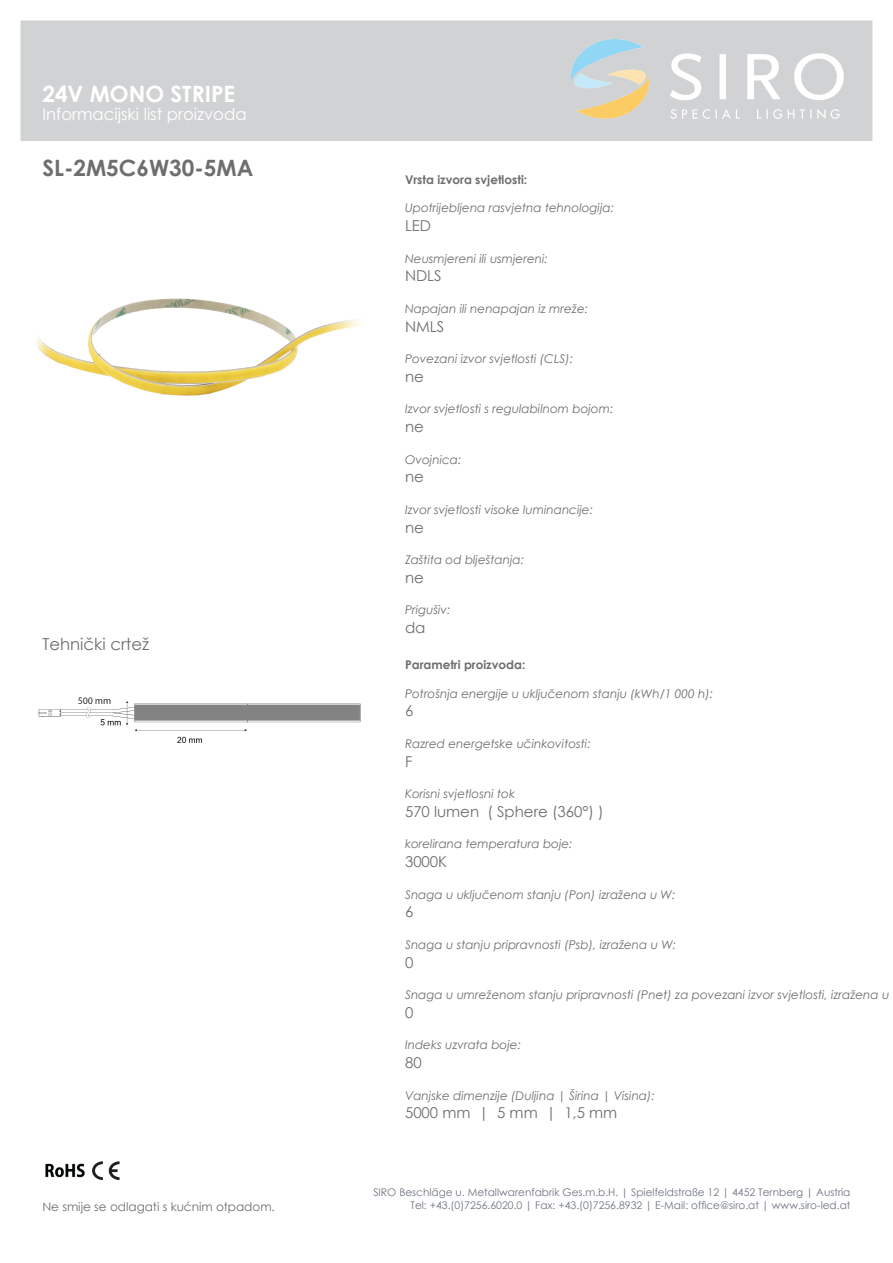
<style>
.page{position:relative;width:893px;height:1263px;background:#fff}
.page>*{position:absolute;margin:0;border:0;box-sizing:border-box;transform-origin:0 0}
.t1{font:700 22.5px "Century Gothic";color:#6e6e6e}
.t2{font:700 22.5px "Century Gothic";color:#fff}
.t3{font:16.5px "Century Gothic";color:#fff}
.t4{font:16.5px "Century Gothic";color:#6e6e6e}
.t5{font:15px "Century Gothic";color:#6e6e6e}
.t6{font:italic 12px "Century Gothic";color:#6e6e6e}
.t7{font:700 12px "Century Gothic";color:#6e6e6e}
.t8{font:12px "Century Gothic";color:#6e6e6e}
.t9{font:10.5px/12.6px "Century Gothic";color:#6d747f;text-align:right}
</style>
<div class="page">
<div style="left:21px;top:21px;width:851px;height:120px;background:#d1d2d4"></div>
<img style="left:571px;top:40px;width:272px;height:78px">
<img style="left:45px;top:1163px;width:40px;height:15px">
<svg style="left:92px;top:1161px;width:27px;height:19px"></svg>
<img style="left:36px;top:298px;width:324px;height:98px">
<img style="left:38px;top:697px;width:323px;height:46px">
<h1 class="t2" style="left:42px;top:80px;width:194px">24V MONO STRIPE</h1>
<h2 class="t3" style="left:42px;top:104px;width:206px">Informacijski list proizvoda</h2>
<h1 class="t1" style="left:42px;top:154px;width:212px">SL-2M5C6W30-5MA</h1>
<h2 class="t4" style="left:42px;top:633px;width:108px">Tehnički crtež</h2>
<p class="t8" style="left:42px;top:1199px;width:234px">Ne smije se odlagati s kućnim otpadom.</p>
<p class="t7" style="left:405px;top:172px;width:124px">Vrsta izvora svjetlosti:</p>
<p class="t6" style="left:405px;top:201px;width:210px">Upotrijebljena rasvjetna tehnologija:</p>
<p class="t5" style="left:405px;top:216px;width:28px">LED</p>
<p class="t6" style="left:405px;top:251px;width:144px">Neusmjereni ili usmjereni:</p>
<p class="t5" style="left:405px;top:267px;width:38px">NDLS</p>
<p class="t6" style="left:405px;top:301px;width:185px">Napajan ili nenapajan iz mreže:</p>
<p class="t5" style="left:405px;top:317px;width:41px">NMLS</p>
<p class="t6" style="left:405px;top:351px;width:170px">Povezani izvor svjetlosti (CLS):</p>
<p class="t5" style="left:405px;top:367px;width:20px">ne</p>
<p class="t6" style="left:405px;top:402px;width:210px">Izvor svjetlosti s regulabilnom bojom:</p>
<p class="t5" style="left:405px;top:417px;width:20px">ne</p>
<p class="t6" style="left:405px;top:452px;width:58px">Ovojnica:</p>
<p class="t5" style="left:405px;top:468px;width:20px">ne</p>
<p class="t6" style="left:405px;top:502px;width:189px">Izvor svjetlosti visoke luminancije:</p>
<p class="t5" style="left:405px;top:518px;width:20px">ne</p>
<p class="t6" style="left:405px;top:552px;width:120px">Zaštita od blještanja:</p>
<p class="t5" style="left:405px;top:568px;width:20px">ne</p>
<p class="t6" style="left:405px;top:603px;width:47px">Prigušiv:</p>
<p class="t5" style="left:405px;top:618px;width:22px">da</p>
<p class="t7" style="left:405px;top:657px;width:122px">Parametri proizvoda:</p>
<p class="t6" style="left:405px;top:686px;width:310px">Potrošnja energije u uključenom stanju (kWh/1 000 h):</p>
<p class="t5" style="left:405px;top:702px;width:10px">6</p>
<p class="t6" style="left:405px;top:736px;width:187px">Razred energetske učinkovitosti:</p>
<p class="t5" style="left:405px;top:752px;width:9px">F</p>
<p class="t6" style="left:405px;top:786px;width:112px">Korisni svjetlosni tok</p>
<p class="t5" style="left:405px;top:802px;width:200px">570 lumen ( Sphere (360°) )</p>
<p class="t6" style="left:405px;top:837px;width:169px">korelirana temperatura boje:</p>
<p class="t5" style="left:405px;top:852px;width:44px">3000K</p>
<p class="t6" style="left:405px;top:887px;width:272px">Snaga u uključenom stanju (Pon) izražena u W:</p>
<p class="t5" style="left:405px;top:903px;width:10px">6</p>
<p class="t6" style="left:405px;top:937px;width:273px">Snaga u stanju pripravnosti (Psb), izražena u W:</p>
<p class="t5" style="left:405px;top:953px;width:10px">0</p>
<p class="t6" style="left:405px;top:987px;width:486px">Snaga u umreženom stanju pripravnosti (Pnet) za povezani izvor svjetlosti, izražena u</p>
<p class="t5" style="left:405px;top:1003px;width:10px">0</p>
<p class="t6" style="left:405px;top:1038px;width:117px">Indeks uzvrata boje:</p>
<p class="t5" style="left:405px;top:1053px;width:18px">80</p>
<p class="t6" style="left:405px;top:1088px;width:251px">Vanjske dimenzije (Duljina | Širina | Visina):</p>
<p class="t5" style="left:405px;top:1104px;width:214px">5000 mm | 5 mm | 1,5 mm</p>
<p class="t9" style="left:373px;top:1186px;width:479px">SIRO Beschläge u. Metallwarenfabrik Ges.m.b.H. | Spielfeldstraße 12 | 4452 Ternberg | Austria<br>Tel: +43.(0)7256.6020.0 | Fax: +43.(0)7256.8932 | E-Mail: office@siro.at | www.siro-led.at</p>
</div>
